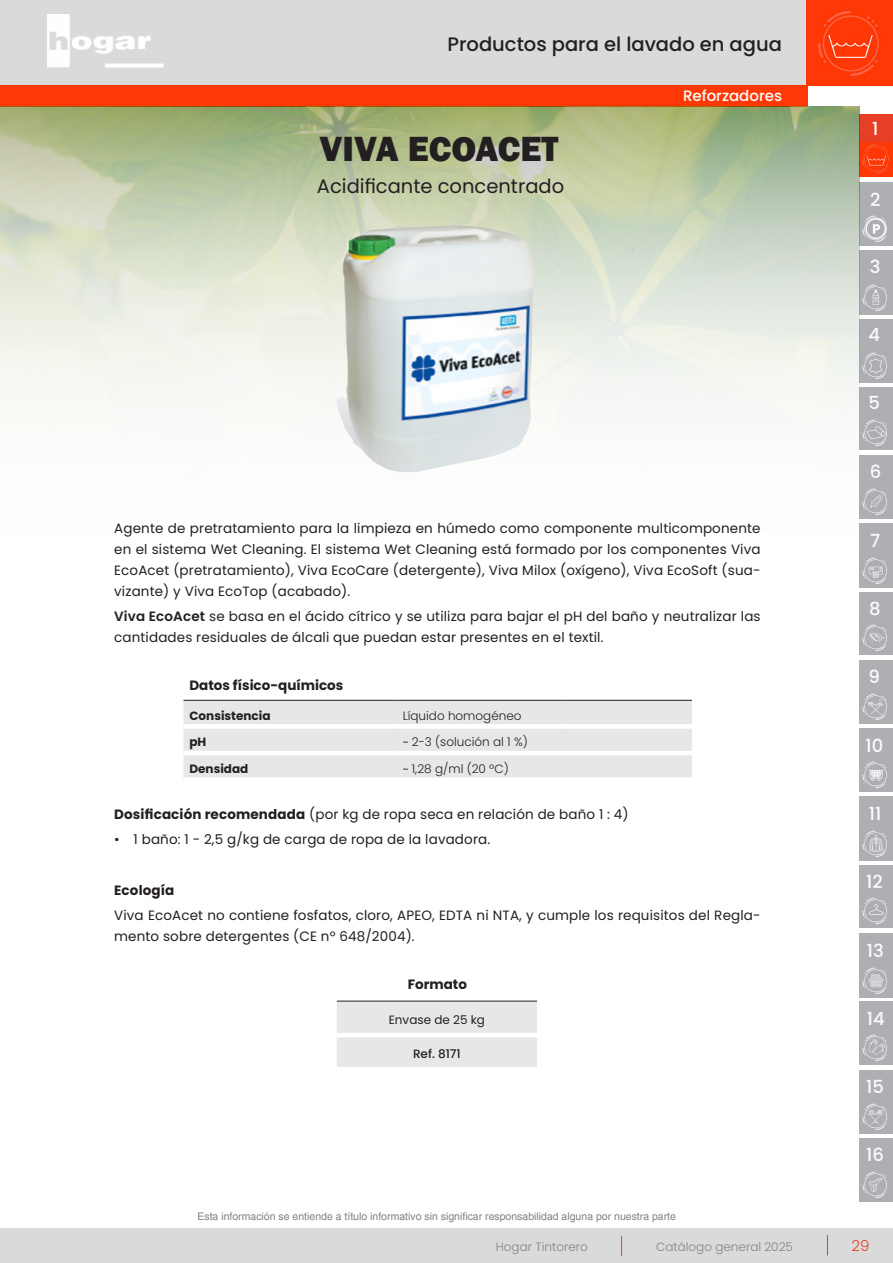
<style>
.page{position:relative;width:893px;height:1263px;background:#fff}
.page>*{position:absolute;margin:0;border:0;box-sizing:border-box;transform-origin:0 0}
.t1{font:800 36px "Franklin Gothic";color:#231f20}
.t2{font:500 19.5px "Poppins";color:#231f20}
.Estilo_de_párrafo_1{font:19.5px "Poppins";color:#231f20}
.t3{font:500 18px "Poppins";color:#fbfbfb}
.t4{font:500 15px "Poppins";color:#fff}
.t5{font:300 15px "Poppins";color:#e73f25}
.Estilo_de_párrafo_1-2{font:13.5px/21px "Poppins";letter-spacing:.01em;color:#231f20}
.Estilo_de_párrafo_1-3{font:700 13.5px "Poppins";color:#231f20}
.Estilo_de_párrafo_1-4{font:300 12px "Poppins";color:#231f20}
.t6{font:300 12px "Poppins";color:#838383}
.Estilo_de_párrafo_1-5{font:700 12px "Poppins";color:#231f20}
.Estilo_de_párrafo_1-6{font:12px "Poppins";color:#231f20}
.Estilo_de_párrafo_1-7{font:500 12px "Poppins";color:#231f20}
.t7{font:10.5px "Helvetica";color:#7e8083}
.s1{font-weight:600}
.s2{font-weight:700}
</style>
<div class="page">
<div style="left:1px;top:0;width:830px;height:85px;background:#dadada"></div>
<img style="left:48px;top:14px;width:115px;height:53px">
<svg style="left:0;top:0;width:1px;height:85px"></svg>
<div style="left:1px;top:1229px;width:892px;height:34px;background:#dadada"></div>
<svg style="left:827px;top:1235px;width:1px;height:20px"></svg>
<svg style="left:621px;top:1236px;width:1px;height:20px"></svg>
<div style="left:859px;top:114px;width:34px;height:30px;background:#e73f25"></div>
<img style="left:859px;top:348px;width:34px;height:34px">
<div style="left:859px;top:182px;width:34px;height:30px;background:#aeafb3"></div>
<img style="left:859px;top:280px;width:34px;height:34px">
<div style="left:859px;top:250px;width:34px;height:30px;background:#aeafb3"></div>
<img style="left:859px;top:212px;width:34px;height:34px">
<div style="left:859px;top:319px;width:34px;height:29px;background:#aeafb3"></div>
<img style="left:859px;top:417px;width:34px;height:33px">
<div style="left:859px;top:387px;width:34px;height:30px;background:#aeafb3"></div>
<img style="left:859px;top:485px;width:34px;height:34px">
<div style="left:859px;top:455px;width:34px;height:30px;background:#aeafb3"></div>
<img style="left:859px;top:553px;width:34px;height:34px">
<div style="left:859px;top:523px;width:34px;height:30px;background:#aeafb3"></div>
<img style="left:859px;top:621px;width:34px;height:33px">
<div style="left:859px;top:592px;width:34px;height:29px;background:#aeafb3"></div>
<img style="left:859px;top:690px;width:34px;height:34px">
<div style="left:859px;top:660px;width:34px;height:30px;background:#aeafb3"></div>
<img style="left:859px;top:758px;width:34px;height:33px">
<div style="left:859px;top:728px;width:34px;height:30px;background:#aeafb3"></div>
<img style="left:859px;top:826px;width:34px;height:34px">
<div style="left:859px;top:796px;width:34px;height:30px;background:#aeafb3"></div>
<img style="left:859px;top:895px;width:34px;height:33px">
<div style="left:859px;top:865px;width:34px;height:30px;background:#aeafb3"></div>
<img style="left:859px;top:963px;width:34px;height:34px">
<div style="left:859px;top:933px;width:34px;height:30px;background:#aeafb3"></div>
<img style="left:859px;top:1031px;width:34px;height:33px">
<div style="left:859px;top:1001px;width:34px;height:30px;background:#aeafb3"></div>
<img style="left:859px;top:1099px;width:34px;height:34px">
<div style="left:859px;top:1070px;width:34px;height:29px;background:#aeafb3"></div>
<img style="left:859px;top:1167px;width:34px;height:34px">
<div style="left:859px;top:1138px;width:34px;height:29px;background:#aeafb3"></div>
<img style="left:859px;top:142px;width:34px;height:34px">
<div style="left:0;top:85px;width:808px;height:21px;background:#ff3805"></div>
<img style="left:807px;top:0;width:86px;height:86px">
<img style="left:0;top:106px;width:859px;height:296px">
<img style="left:332px;top:224px;width:204px;height:248px">
<div style="left:183px;top:701px;width:509px;height:76px;background:#e6e7e9"></div>
<div style="left:183px;top:724px;width:214px;height:5px;background:#fff"></div>
<div style="left:397px;top:724px;width:165px;height:5px;background:#fff"></div>
<div style="left:562px;top:724px;width:130px;height:5px;background:#fff"></div>
<hr style="left:183px;top:751px;width:214px;height:4px;background:#fff">
<hr style="left:397px;top:751px;width:165px;height:4px;background:#fff">
<hr style="left:562px;top:751px;width:130px;height:4px;background:#fff">
<hr style="left:183px;top:700px;width:214px;height:1px;background:#231f20">
<hr style="left:397px;top:700px;width:165px;height:1px;background:#231f20">
<hr style="left:562px;top:700px;width:130px;height:1px;background:#231f20">
<div style="left:337px;top:1002px;width:200px;height:65px;background:#e6e7e9"></div>
<hr style="left:337px;top:1033px;width:200px;height:4px;background:#fff">
<hr style="left:337px;top:1001px;width:200px;height:1px;background:#231f20">
<h2 class="t2" style="left:448px;top:33px;width:336px">Productos para el lavado en agua</h2>
<p class="t1" style="left:320px;top:126px;width:240px">VIVA ECOACET</p>
<p class="Estilo_de_párrafo_1" style="left:317px;top:175px;width:249px">Acidificante concentrado</p>
<p class="t4" style="left:683px;top:87px;width:101px">Reforzadores</p>
<p class="Estilo_de_párrafo_1-2" style="left:114px;top:517px;width:648px;text-align:justify">Agente de pretratamiento para la limpieza en húmedo como componente multicomponente en el sistema Wet Cleaning. El sistema Wet Cleaning está formado por los componentes Viva EcoAcet (pretratamiento), Viva EcoCare (detergente), Viva Milox (oxígeno), Viva EcoSoft (sua&shy;vizante) y Viva EcoTop (acabado).</p>
<p class="Estilo_de_párrafo_1-2" style="left:114px;top:606px;width:648px"><span class="s1">Viva EcoAcet</span> se basa en el ácido cítrico y se utiliza para bajar el pH del baño y neutralizar las cantidades residuales de álcali que puedan estar presentes en el textil.</p>
<p class="Estilo_de_párrafo_1-3" style="left:189px;top:678px;width:155px">Datos físico-químicos</p>
<p class="Estilo_de_párrafo_1-5" style="left:189px;top:708px;width:83px">Consistencia</p>
<p class="Estilo_de_párrafo_1-4" style="left:403px;top:708px;width:120px">Líquido homogéneo</p>
<p class="Estilo_de_párrafo_1-5" style="left:189px;top:735px;width:18px">pH</p>
<p class="Estilo_de_párrafo_1-4" style="left:403px;top:735px;width:127px">~ 2-3 (solución al 1 %)</p>
<p class="Estilo_de_párrafo_1-5" style="left:189px;top:761px;width:60px">Densidad</p>
<p class="Estilo_de_párrafo_1-4" style="left:403px;top:761px;width:108px">~ 1,28 g/ml (20 ºC)</p>
<p class="Estilo_de_párrafo_1-2" style="left:114px;top:803px;width:516px"><span class="s2">Dosificación recomendada</span> (por kg de ropa seca en relación de baño 1 : 4)</p>
<p class="Estilo_de_párrafo_1-2" style="left:114px;top:829px;width:378px">• 1 baño: 1 - 2,5 g/kg de carga de ropa de la lavadora.</p>
<p class="Estilo_de_párrafo_1-3" style="left:114px;top:882px;width:62px">Ecología</p>
<p class="Estilo_de_párrafo_1-2" style="left:114px;top:904px;width:648px">Viva EcoAcet no contiene fosfatos, cloro, APEO, EDTA ni NTA, y cumple los requisitos del Regla&shy;mento sobre detergentes (CE nº 648/2004).</p>
<p class="Estilo_de_párrafo_1-3" style="left:408px;top:976px;width:61px">Formato</p>
<p class="Estilo_de_párrafo_1-6" style="left:389px;top:1013px;width:98px">Envase de 25 kg</p>
<p class="Estilo_de_párrafo_1-7" style="left:413px;top:1047px;width:49px">Ref. 8171</p>
<p class="t7" style="left:197px;top:1210px;width:480px">Esta información se entiende a título informativo sin significar responsabilidad alguna por nuestra parte</p>
<h3 class="t3" style="left:872px;top:119px;width:8px">1</h3>
<h3 class="t3" style="left:870px;top:189px;width:12px">2</h3>
<h3 class="t3" style="left:870px;top:256px;width:12px">3</h3>
<h3 class="t3" style="left:869px;top:324px;width:13px">4</h3>
<h3 class="t3" style="left:869px;top:393px;width:13px">5</h3>
<h3 class="t3" style="left:870px;top:461px;width:13px">6</h3>
<h3 class="t3" style="left:870px;top:530px;width:12px">7</h3>
<h3 class="t3" style="left:869px;top:598px;width:13px">8</h3>
<h3 class="t3" style="left:869px;top:666px;width:13px">9</h3>
<h3 class="t3" style="left:865px;top:735px;width:19px">10</h3>
<h3 class="t3" style="left:869px;top:803px;width:14px">11</h3>
<h3 class="t3" style="left:866px;top:871px;width:18px">12</h3>
<h3 class="t3" style="left:867px;top:940px;width:18px">13</h3>
<h3 class="t3" style="left:867px;top:1008px;width:19px">14</h3>
<h3 class="t3" style="left:866px;top:1076px;width:19px">15</h3>
<h3 class="t3" style="left:866px;top:1144px;width:19px">16</h3>
<p class="t6" style="left:496px;top:1240px;width:94px">Hogar Tintorero</p>
<p class="t6" style="left:656px;top:1240px;width:138px">Catálogo general 2025</p>
<p class="t5" style="left:852px;top:1237px;width:19px">29</p>
</div>
